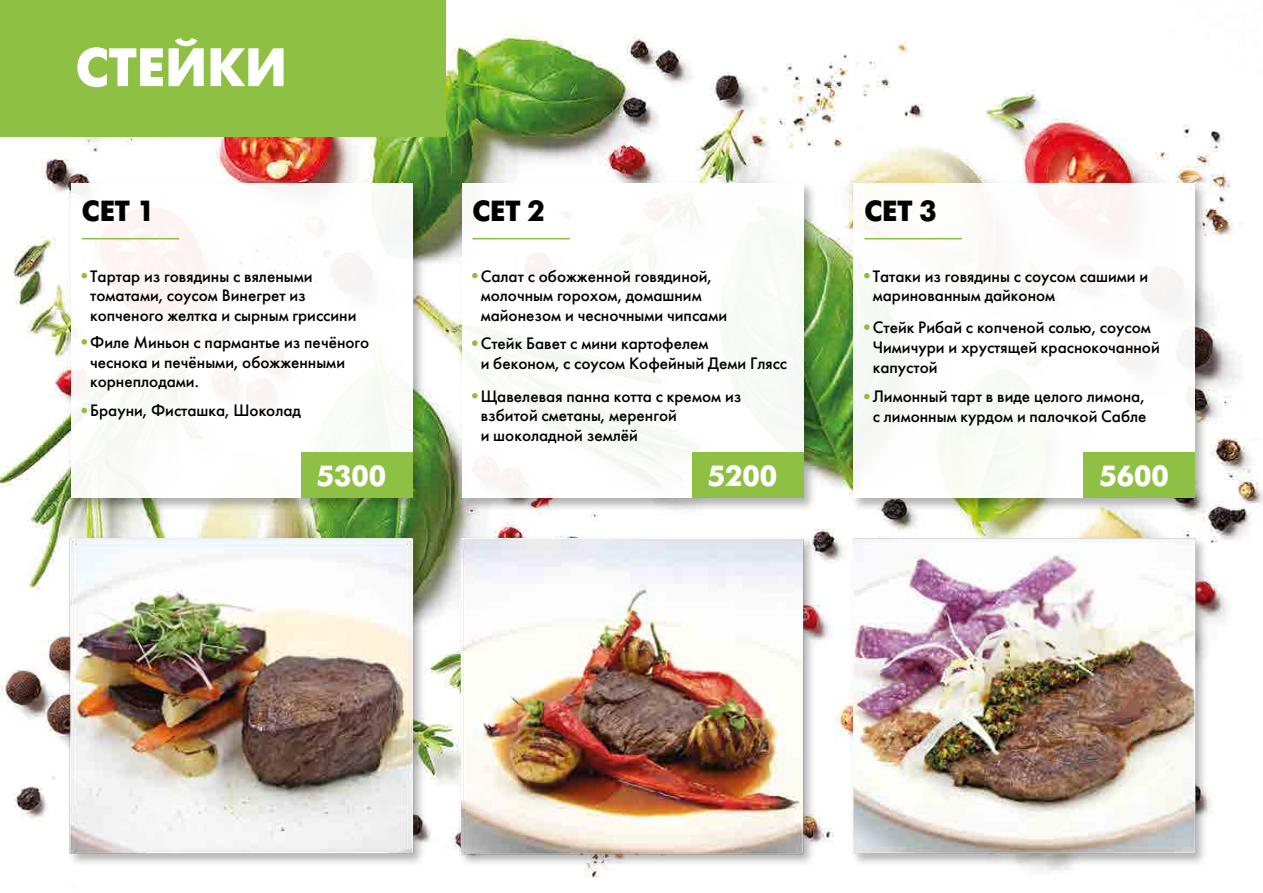
<style>
.page{position:relative;width:1263px;height:893px;background:#fff}
.page>*{position:absolute;margin:0;border:0;box-sizing:border-box;transform-origin:0 0}
.t1{font:700 54px "Futura Futuris C";color:#fff}
.t2{font:700 29.1px "Futura Futuris C";color:#000101}
.t3{font:700 29.1px "Futura Futuris C";color:#fff}
.t4{font:16.5px/19.8px "Futura Futuris C";color:#000101}
</style>
<div class="page">
<img style="left:0;top:27px;width:1263px;height:844px">
<div style="left:0;top:0;width:446px;height:136px;background:#8ec043"></div>
<img style="left:65px;top:178px;width:364px;height:336px">
<div style="left:71px;top:184px;width:341px;height:314px;background:#fff"></div>
<img style="left:456px;top:178px;width:364px;height:336px">
<div style="left:462px;top:184px;width:341px;height:314px;background:#fff"></div>
<img style="left:847px;top:178px;width:364px;height:336px">
<div style="left:853px;top:184px;width:341px;height:314px;background:#fff"></div>
<hr style="left:82px;top:238px;width:97px;height:1px;background:#8ec044">
<svg style="left:81px;top:273px;width:6px;height:5px"></svg>
<svg style="left:81px;top:339px;width:6px;height:6px"></svg>
<svg style="left:81px;top:408px;width:6px;height:5px"></svg>
<div style="left:301px;top:453px;width:111px;height:45px;background:#8ec043"></div>
<hr style="left:472px;top:238px;width:98px;height:1px;background:#8ec044">
<svg style="left:472px;top:273px;width:6px;height:5px"></svg>
<svg style="left:472px;top:340px;width:6px;height:6px"></svg>
<svg style="left:472px;top:393px;width:6px;height:6px"></svg>
<div style="left:692px;top:453px;width:111px;height:45px;background:#8ec043"></div>
<hr style="left:864px;top:238px;width:98px;height:1px;background:#8ec044">
<svg style="left:864px;top:273px;width:6px;height:5px"></svg>
<svg style="left:864px;top:324px;width:6px;height:6px"></svg>
<svg style="left:864px;top:394px;width:6px;height:5px"></svg>
<div style="left:1084px;top:453px;width:111px;height:45px;background:#8ec043"></div>
<img style="left:65px;top:533px;width:306px;height:336px">
<img style="left:903px;top:533px;width:308px;height:336px">
<img style="left:9px;top:537px;width:362px;height:319px">
<img style="left:371px;top:532px;width:532px;height:346px">
<img style="left:785px;top:536px;width:478px;height:319px">
<h1 class="t1" style="left:76px;top:37px;width:213px">СТЕЙКИ</h1>
<h2 class="t2" style="left:82px;top:194px;width:74px">CET 1</h2>
<p class="t4" style="left:90px;top:266px;width:268px">Тартар из говядины с вялеными томатами, соусом Винегрет из копченого желтка и сырным гриссини</p>
<p class="t4" style="left:90px;top:332px;width:281px">Филе Миньон с пармантье из печёного чеснока и печёными, обожженными корнеплодами.</p>
<p class="t4" style="left:90px;top:401px;width:212px">Брауни, Фисташка, Шоколад</p>
<h2 class="t3" style="left:317px;top:460px;width:71px">5300</h2>
<h2 class="t2" style="left:472px;top:194px;width:74px">CET 2</h2>
<p class="t4" style="left:481px;top:266px;width:248px">Салат с обожженной говядиной, молочным горохом, домашним майонезом и чесночными чипсами</p>
<p class="t4" style="left:481px;top:333px;width:308px">Стейк Бавет с мини картофелем<br>и беконом, с соусом Кофейный Деми Глясс</p>
<p class="t4" style="left:481px;top:386px;width:262px">Щавелевая панна котта с кремом из взбитой сметаны, меренгой<br>и шоколадной землёй</p>
<h2 class="t3" style="left:708px;top:460px;width:71px">5200</h2>
<h2 class="t2" style="left:864px;top:194px;width:74px">CET 3</h2>
<p class="t4" style="left:873px;top:266px;width:277px">Татаки из говядины с соусом сашими и маринованным дайконом</p>
<p class="t4" style="left:873px;top:317px;width:289px">Стейк Рибай с копченой солью, соусом<br>Чимичури и хрустящей краснокочанной капустой</p>
<p class="t4" style="left:873px;top:387px;width:275px">Лимонный тарт в виде целого лимона, с лимонным курдом и палочкой Сабле</p>
<h2 class="t3" style="left:1099px;top:460px;width:71px">5600</h2>
</div>
